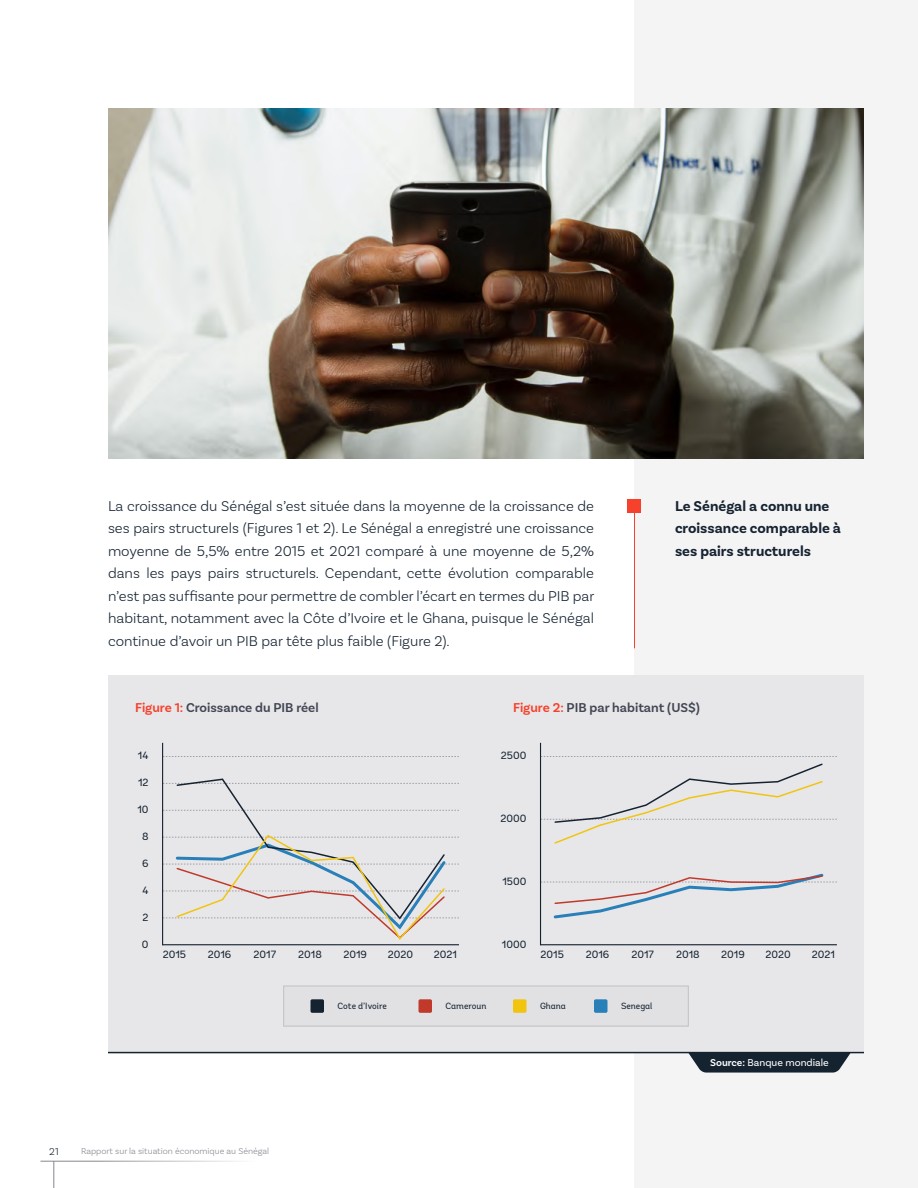
<style>
.page{position:relative;width:918px;height:1188px;background:#fff}
.page>*{position:absolute;margin:0;border:0;box-sizing:border-box;transform-origin:0 0}
.t1{font:300 15px/22.5px "Basic Sans";color:#152331;text-align:justify}
.t2{font:700 15px/22.5px "Basic Sans";color:#152331}
.t3{font:600 13.5px "Basic Sans";color:#414653}
.t4{font:10.5px "Andes";color:#152331}
.t5{font:10.5px "Basic Sans";color:#fff}
.t6{font:300 10.5px "Basic Sans";color:#152331}
.t7{font:300 9px "Basic Sans";color:#868791}
.t8{font:9px "Andes";color:#152331}
.s1{color:#f6412c}
.s2{font-weight:600}
</style>
<div class="page">
<div style="left:634px;top:0;width:284px;height:1188px;background:#f5f4f5"></div>
<svg style="left:54px;top:1162px;width:1px;height:26px"></svg>
<hr style="left:40px;top:1161px;width:230px;height:1px;background:#868791">
<svg style="left:688px;top:1053px;width:163px;height:20px;background:#2d3946"></svg>
<hr style="left:634px;top:513px;width:1px;height:135px;background:#f6412c">
<div style="left:108px;top:675px;width:756px;height:377px;background:#e7e7e9"></div>
<div style="left:628px;top:500px;width:13px;height:13px;background:#f6412c"></div>
<div style="left:284px;top:986px;width:404px;height:40px;background:#e0e0e2"></div>
<div style="left:311px;top:999px;width:13px;height:14px;background:#152331;border-radius:2px"></div>
<div style="left:594px;top:999px;width:14px;height:14px;background:#2980b9;border-radius:2px"></div>
<div style="left:419px;top:999px;width:13px;height:14px;background:#c0392b;border-radius:2px"></div>
<div style="left:513px;top:999px;width:14px;height:14px;background:#f1c40f;border-radius:2px"></div>
<svg style="left:163px;top:756px;width:296px;height:1px"></svg>
<hr style="left:162px;top:743px;width:1px;height:202px;background:#152331">
<hr style="left:163px;top:944px;width:296px;height:1px;background:#152331">
<svg style="left:163px;top:778px;width:296px;height:163px"></svg>
<hr style="left:540px;top:743px;width:1px;height:202px;background:#152331">
<hr style="left:541px;top:944px;width:296px;height:1px;background:#152331">
<svg style="left:541px;top:872px;width:296px;height:48px"></svg>
<svg style="left:541px;top:756px;width:296px;height:89px"></svg>
<hr style="left:108px;top:1052px;width:756px;height:1px;background:#152331">
<img style="left:108px;top:108px;width:756px;height:351px">
<p class="t1" style="left:108px;top:494px;width:488px">La croissance du Sénégal s’est située dans la moyenne de la croissance de ses pairs structurels (Figures 1 et 2). Le Sénégal a enregistré une croissance moyenne de 5,5% entre 2015 et 2021 comparé à une moyenne de 5,2% dans les pays pairs structurels. Cependant, cette évolution comparable n’est pas suffisante pour permettre de combler l’écart en termes du PIB par habitant, notamment avec la Côte d’Ivoire et le Ghana, puisque le Sénégal continue d’avoir un PIB par tête plus faible (Figure 2).</p>
<p class="t2" style="left:675px;top:495px;width:168px">Le Sénégal a connu une croissance comparable à ses pairs structurels</p>
<p class="t3" style="left:135px;top:700px;width:185px"><span class="s1">Figure 1:</span> Croissance du PIB réel</p>
<p class="t3" style="left:513px;top:700px;width:188px"><span class="s1">Figure 2:</span> PIB par habitant (US$)</p>
<p class="t4" style="left:138px;top:749px;width:12px">14</p>
<p class="t4" style="left:138px;top:776px;width:12px">12</p>
<p class="t4" style="left:137px;top:803px;width:13px">10</p>
<p class="t4" style="left:142px;top:830px;width:8px">8</p>
<p class="t4" style="left:142px;top:857px;width:8px">6</p>
<p class="t4" style="left:143px;top:884px;width:8px">4</p>
<p class="t4" style="left:143px;top:911px;width:8px">2</p>
<p class="t4" style="left:142px;top:938px;width:8px">0</p>
<p class="t4" style="left:163px;top:948px;width:25px">2015</p>
<p class="t4" style="left:208px;top:948px;width:25px">2016</p>
<p class="t4" style="left:253px;top:948px;width:24px">2017</p>
<p class="t4" style="left:298px;top:948px;width:25px">2018</p>
<p class="t4" style="left:343px;top:948px;width:25px">2019</p>
<p class="t4" style="left:388px;top:948px;width:27px">2020</p>
<p class="t4" style="left:434px;top:948px;width:25px">2021</p>
<p class="t4" style="left:501px;top:749px;width:27px">2500</p>
<p class="t4" style="left:500px;top:812px;width:28px">2000</p>
<p class="t4" style="left:502px;top:875px;width:26px">1500</p>
<p class="t4" style="left:502px;top:938px;width:26px">1000</p>
<p class="t4" style="left:541px;top:948px;width:25px">2015</p>
<p class="t4" style="left:586px;top:948px;width:25px">2016</p>
<p class="t4" style="left:631px;top:948px;width:24px">2017</p>
<p class="t4" style="left:676px;top:948px;width:25px">2018</p>
<p class="t4" style="left:721px;top:948px;width:25px">2019</p>
<p class="t4" style="left:766px;top:948px;width:27px">2020</p>
<p class="t4" style="left:812px;top:948px;width:25px">2021</p>
<p class="t8" style="left:338px;top:1001px;width:51px">Cote d’Ivoire</p>
<p class="t8" style="left:446px;top:1001px;width:42px">Cameroun</p>
<p class="t8" style="left:540px;top:1001px;width:27px">Ghana</p>
<p class="t8" style="left:621px;top:1001px;width:33px">Senegal</p>
<p class="t5" style="left:710px;top:1056px;width:120px"><span class="s2">Source:</span> Banque mondiale</p>
<p class="t6" style="left:49px;top:1146px;width:11px">21</p>
<p class="t7" style="left:81px;top:1146px;width:190px">Rapport sur la situation économique au Sénégal</p>
</div>
